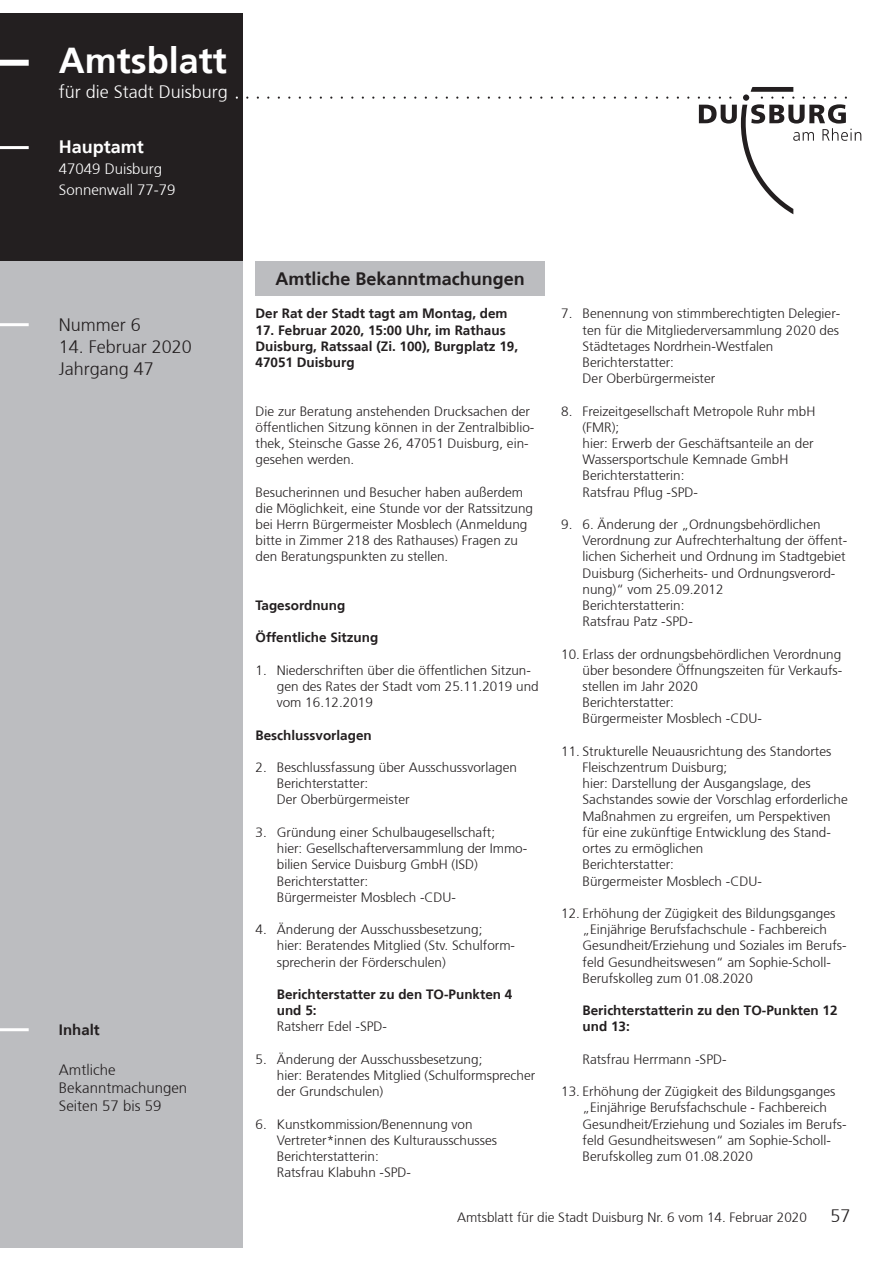
<style>
.page{position:relative;width:893px;height:1263px;background:#fff}
.page>*{position:absolute;margin:0;border:0;box-sizing:border-box;transform-origin:0 0}
.t1{font:150px "Duisburg Logo";color:#231f20}
.t2{font:700 36px "Frutiger 65";color:#fff}
.Nummer_Datum_Jahrgan{font:300 18px "Frutiger 45";color:#231f20}
.t3{font:700 18px "Frutiger 65";color:#231f20}
.Adresse_Kopf{font:300 18px "Frutiger 45";color:#fff}
.Adresse_Kopf-2{font:700 18px "Frutiger 65";color:#fff}
.t4{font:300 15px "Frutiger 45";color:#231f20}
.Adresse_Kopf-3{font:300 15px "Frutiger 45";color:#fff}
.t5{font:700 15px "Frutiger 65";color:#231f20}
.Fließtext{font:300 13.5px/16.2px "Frutiger 45";color:#231f20}
.Fließtext-2{font:700 13.5px/16.2px "Frutiger 65";color:#231f20}
.Fußzeile{font:300 13.5px "Frutiger 45";color:#231f20}
.s1{color:#fff}
</style>
<div class="page">
<div style="left:0;top:13px;width:242px;height:251px;background:#231f20"></div>
<div style="left:0;top:261px;width:242px;height:987px;background:#bcbdc0"></div>
<div style="left:0;top:60px;width:29px;height:6px;background:#fff"></div>
<hr style="left:0;top:146px;width:29px;height:3px;background:#fff">
<hr style="left:0;top:323px;width:29px;height:3px;background:#fff">
<hr style="left:0;top:1028px;width:29px;height:3px;background:#fff">
<div style="left:256px;top:261px;width:289px;height:35px;background:#bcbdc0"></div>
<p class="t2" style="left:59px;top:39px;width:170px">Amtsblatt</p>
<p class="Adresse_Kopf" style="left:59px;top:82px;width:171px">für die Stadt Duisburg</p>
<p class="Adresse_Kopf-2" style="left:59px;top:137px;width:87px">Hauptamt</p>
<p class="Adresse_Kopf-3" style="left:59px;top:161px;width:105px">47049 Duisburg</p>
<p class="Adresse_Kopf-3" style="left:59px;top:182px;width:118px">Sonnenwall 77-79</p>
<p class="t1" style="left:236px;top:-41px;width:627px"><span class="s1">.</span>.......................................L</p>
<p class="Nummer_Datum_Jahrgan" style="left:59px;top:315px;width:84px">Nummer 6</p>
<p class="Nummer_Datum_Jahrgan" style="left:59px;top:337px;width:135px">14. Februar 2020</p>
<p class="Nummer_Datum_Jahrgan" style="left:59px;top:358px;width:97px">Jahrgang 47</p>
<p class="t5" style="left:59px;top:1021px;width:42px">Inhalt</p>
<p class="t4" style="left:59px;top:1061px;width:58px">Amtliche</p>
<p class="t4" style="left:59px;top:1079px;width:130px">Bekanntmachungen</p>
<p class="t4" style="left:59px;top:1097px;width:104px">Seiten 57 bis 59</p>
<p class="t3" style="left:276px;top:268px;width:251px">Amtliche Bekanntmachungen</p>
<p class="Fließtext-2" style="left:256px;top:306px;width:254px">Der Rat der Stadt tagt am Montag, dem</p>
<p class="Fließtext-2" style="left:256px;top:322px;width:264px">17. Februar 2020, 15:00 Uhr, im Rathaus<br>Duisburg, Ratssaal (Zi. 100), Burgplatz 19,<br>47051 Duisburg</p>
<p class="Fließtext" style="left:256px;top:403px;width:280px">Die zur Beratung anstehenden Drucksachen der öffentlichen Sitzung können in der Zentralbiblio&shy;thek, Steinsche Gasse 26, 47051 Duisburg, ein&shy;gesehen werden.</p>
<p class="Fließtext" style="left:256px;top:484px;width:279px">Besucherinnen und Besucher haben außerdem die Möglichkeit, eine Stunde vor der Ratssitzung bei Herrn Bürgermeister Mosblech (Anmeldung bitte in Zimmer 218 des Rathauses) Fragen zu den Beratungspunkten zu stellen.</p>
<p class="Fließtext-2" style="left:256px;top:597px;width:91px">Tagesordnung</p>
<p class="Fließtext-2" style="left:256px;top:630px;width:124px">Öffentliche Sitzung</p>
<p class="Fließtext" style="left:277px;top:662px;width:263px;text-indent:-21px">1. Niederschriften über die öffentlichen Sitzun&shy;gen des Rates der Stadt vom 25.11.2019 und vom 16.12.2019</p>
<p class="Fließtext-2" style="left:256px;top:727px;width:118px">Beschlussvorlagen</p>
<p class="Fließtext" style="left:256px;top:759px;width:263px">2. Beschlussfassung über Ausschussvorlagen</p>
<p class="Fließtext" style="left:277px;top:776px;width:93px">Berichterstatter:</p>
<p class="Fließtext" style="left:277px;top:792px;width:134px">Der Oberbürgermeister</p>
<p class="Fließtext" style="left:256px;top:824px;width:241px">3. Gründung einer Schulbaugesellschaft;</p>
<p class="Fließtext" style="left:277px;top:840px;width:252px">hier: Gesellschafterversammlung der Immo&shy;bilien Service Duisburg GmbH (ISD)</p>
<p class="Fließtext" style="left:277px;top:873px;width:93px">Berichterstatter:</p>
<p class="Fließtext" style="left:277px;top:889px;width:181px">Bürgermeister Mosblech -CDU-</p>
<p class="Fließtext" style="left:256px;top:921px;width:228px">4. Änderung der Ausschussbesetzung;</p>
<p class="Fließtext" style="left:277px;top:938px;width:240px">hier: Beratendes Mitglied (Stv. Schulform&shy;sprecherin der Förderschulen)</p>
<p class="Fließtext-2" style="left:277px;top:986px;width:237px">Berichterstatter zu den TO-Punkten 4 und 5:</p>
<p class="Fließtext" style="left:277px;top:1019px;width:112px">Ratsherr Edel -SPD-</p>
<p class="Fließtext" style="left:256px;top:1051px;width:228px">5. Änderung der Ausschussbesetzung;</p>
<p class="Fließtext" style="left:277px;top:1067px;width:260px">hier: Beratendes Mitglied (Schulformsprecher der Grundschulen)</p>
<p class="Fließtext" style="left:277px;top:1116px;width:222px;text-indent:-21px">6. Kunstkommission/Benennung von<br>Vertreter*innen des Kulturausschusses</p>
<p class="Fließtext" style="left:277px;top:1148px;width:103px">Berichterstatterin:</p>
<p class="Fließtext" style="left:277px;top:1164px;width:136px">Ratsfrau Klabuhn -SPD-</p>
<p class="Fließtext" style="left:583px;top:306px;width:259px;text-align:justify;text-indent:-21px">7. Benennung von stimmberechtigten Delegier&shy;ten für die Mitgliederversammlung 2020 des Städtetages Nordrhein-Westfalen</p>
<p class="Fließtext" style="left:583px;top:354px;width:93px">Berichterstatter:</p>
<p class="Fließtext" style="left:583px;top:371px;width:134px">Der Oberbürgermeister</p>
<p class="Fließtext" style="left:583px;top:403px;width:234px;text-indent:-21px">8. Freizeitgesellschaft Metropole Ruhr mbH (FMR);</p>
<p class="Fließtext" style="left:583px;top:435px;width:233px">hier: Erwerb der Geschäftsanteile an der<br>Wassersportschule Kemnade GmbH</p>
<p class="Fließtext" style="left:583px;top:468px;width:103px">Berichterstatterin:</p>
<p class="Fließtext" style="left:583px;top:484px;width:117px">Ratsfrau Pflug -SPD-</p>
<p class="Fließtext" style="left:583px;top:516px;width:266px;text-indent:-21px">9. 6. Änderung der „Ordnungsbehördlichen Verordnung zur Aufrechterhaltung der öffent&shy;lichen Sicherheit und Ordnung im Stadtgebiet Duisburg (Sicherheits- und Ordnungsverord&shy;nung)“ vom 25.09.2012</p>
<p class="Fließtext" style="left:583px;top:597px;width:103px">Berichterstatterin:</p>
<p class="Fließtext" style="left:583px;top:614px;width:112px">Ratsfrau Patz -SPD-</p>
<p class="Fließtext" style="left:583px;top:646px;width:261px;text-align:justify;text-indent:-21px">10. Erlass der ordnungsbehördlichen Verordnung über besondere Öffnungszeiten für Verkaufs&shy;stellen im Jahr 2020</p>
<p class="Fließtext" style="left:583px;top:695px;width:93px">Berichterstatter:</p>
<p class="Fließtext" style="left:583px;top:711px;width:181px">Bürgermeister Mosblech -CDU-</p>
<p class="Fließtext" style="left:583px;top:743px;width:250px;text-indent:-21px">11. Strukturelle Neuausrichtung des Standortes<br>Fleischzentrum Duisburg;</p>
<p class="Fließtext" style="left:583px;top:776px;width:267px">hier: Darstellung der Ausgangslage, des Sachstandes sowie der Vorschlag erforderliche Maßnahmen zu ergreifen, um Perspektiven für eine zukünftige Entwicklung des Stand&shy;ortes zu ermöglichen</p>
<p class="Fließtext" style="left:583px;top:857px;width:93px">Berichterstatter:</p>
<p class="Fließtext" style="left:583px;top:873px;width:181px">Bürgermeister Mosblech -CDU-</p>
<p class="Fließtext" style="left:583px;top:905px;width:266px;text-indent:-21px">12. Erhöhung der Zügigkeit des Bildungsganges „Einjährige Berufsfachschule - Fachbereich Gesundheit/Erziehung und Soziales im Berufs&shy;feld Gesundheitswesen“ am Sophie-Scholl-Berufskolleg zum 01.08.2020</p>
<p class="Fließtext-2" style="left:583px;top:1002px;width:257px">Berichterstatterin zu den TO-Punkten 12 und 13:</p>
<p class="Fließtext" style="left:583px;top:1051px;width:146px">Ratsfrau Herrmann -SPD-</p>
<p class="Fließtext" style="left:583px;top:1083px;width:266px;text-indent:-21px">13. Erhöhung der Zügigkeit des Bildungsganges „Einjährige Berufsfachschule - Fachbereich Gesundheit/Erziehung und Soziales im Berufs&shy;feld Gesundheitswesen“ am Sophie-Scholl-Berufskolleg zum 01.08.2020</p>
<p class="Fußzeile" style="left:457px;top:1210px;width:351px">Amtsblatt für die Stadt Duisburg Nr. 6 vom 14. Februar 2020</p>
<p class="Nummer_Datum_Jahrgan" style="left:830px;top:1206px;width:22px">57</p>
</div>
